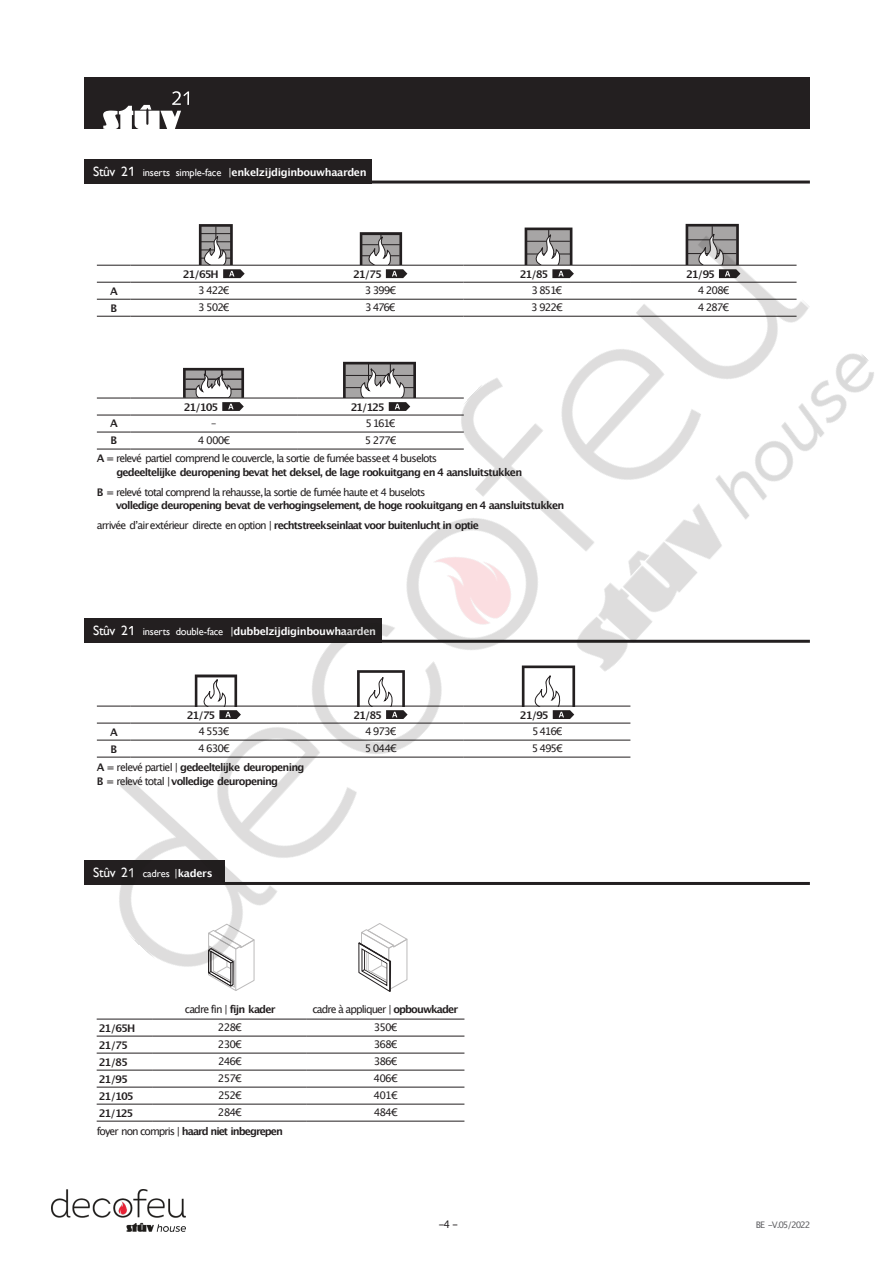
<style>
.page{position:relative;width:894px;height:1263px;background:#fff}
.page>*{position:absolute;margin:0;border:0;box-sizing:border-box;transform-origin:0 0}
.t1{font:700 10.5px/20px "Lucida Grande";letter-spacing:-.075em;color:#231f20}
.t2{font:10.5px/18.1px "Lucida Grande";letter-spacing:-.085em;color:#231f20}
.t3{font:700 10.5px "Lucida Grande";letter-spacing:-.04em;color:#fff}
.t4{font:700 10.5px "Lucida Grande";letter-spacing:-.095em;color:#231f20}
.t5{font:10.5px "Gill Sans";letter-spacing:-.01em;color:#fff}
.t6{font:9px "Lucida Grande";letter-spacing:-.125em;color:#636366}
.s1{font-family:"Gill Sans";font-weight:400;font-size:13.5px}
.s2{font-family:"Gill Sans";font-weight:400}
.s3{font-weight:400}
.s4{font-weight:700}
.s5{font-size:13.5px}
.s6{font-family:"Lucida Grande"}
.s7{font-family:"Lucida Grande";font-weight:700}
</style>
<div class="page">
<div style="left:84px;top:77px;width:725px;height:51px;background:#231f20"></div>
<svg style="left:103px;top:91px;width:86px;height:38px"></svg>
<div style="left:84px;top:159px;width:287px;height:25px;background:#231f20"></div>
<svg style="left:129px;top:167px;width:4px;height:9px"></svg>
<hr style="left:97px;top:1070px;width:56px;height:1px;background:#231f20">
<hr style="left:153px;top:1070px;width:153px;height:1px;background:#231f20">
<hr style="left:306px;top:1070px;width:158px;height:1px;background:#231f20">
<hr style="left:97px;top:1087px;width:56px;height:1px;background:#231f20">
<hr style="left:153px;top:1087px;width:153px;height:1px;background:#231f20">
<hr style="left:306px;top:1087px;width:158px;height:1px;background:#231f20">
<hr style="left:97px;top:1104px;width:56px;height:1px;background:#231f20">
<hr style="left:153px;top:1104px;width:153px;height:1px;background:#231f20">
<hr style="left:306px;top:1104px;width:158px;height:1px;background:#231f20">
<hr style="left:97px;top:1121px;width:56px;height:1px;background:#231f20">
<hr style="left:153px;top:1121px;width:153px;height:1px;background:#231f20">
<hr style="left:306px;top:1121px;width:158px;height:1px;background:#231f20">
<img style="left:84px;top:179px;width:790px;height:875px">
<img style="left:52px;top:1190px;width:134px;height:41px">
<p class="t3" style="left:93px;top:168px;width:275px"><span class="s1">Stûv 2</span> <span class="s2">inserts simple-face</span> <span class="s3">|</span>enkelzĳdiginbouwhaarden</p>
<p class="t1" style="left:183px;top:265px;width:37px">21/65H</p>
<p class="t1" style="left:353px;top:265px;width:30px">21/75</p>
<p class="t1" style="left:519px;top:265px;width:30px">21/85</p>
<p class="t1" style="left:686px;top:265px;width:30px">21/95</p>
<p class="t1" style="left:110px;top:282px;width:9px">A</p>
<p class="t2" style="left:198px;top:282px;width:33px">3 422€</p>
<p class="t2" style="left:365px;top:282px;width:33px">3 399€</p>
<p class="t2" style="left:531px;top:282px;width:32px">3 851€</p>
<p class="t2" style="left:697px;top:282px;width:33px">4 208€</p>
<p class="t1" style="left:110px;top:299px;width:8px">B</p>
<p class="t2" style="left:198px;top:299px;width:33px">3 502€</p>
<p class="t2" style="left:365px;top:299px;width:32px">3 476€</p>
<p class="t2" style="left:531px;top:299px;width:33px">3 922€</p>
<p class="t2" style="left:697px;top:299px;width:33px">4 287€</p>
<p class="t1" style="left:184px;top:398px;width:36px">21/105</p>
<p class="t1" style="left:350px;top:398px;width:36px">21/125</p>
<p class="t1" style="left:110px;top:414px;width:9px">A</p>
<p class="t2" style="left:211px;top:415px;width:7px">–</p>
<p class="t2" style="left:365px;top:415px;width:32px">5 161€</p>
<p class="t1" style="left:110px;top:431px;width:8px">B</p>
<p class="t2" style="left:198px;top:432px;width:34px">4 000€</p>
<p class="t2" style="left:97px;top:432px;width:341px;text-indent:268px">5 277€<br><span class="s4">A</span> = relevé partiel comprend le couvercle, la sortie de fumée basseet 4 buselots</p>
<p class="t1" style="left:97px;top:463px;width:427px;text-indent:19px">gedeeltelijke deuropening bevat het deksel, de lage rookuitgang en 4 aansluitstukken<br>B <span class="s3">= relevé total comprend la rehausse,la sortie de fumée haute et 4 buselots</span></p>
<p class="t1" style="left:97px;top:496px;width:469px;text-indent:19px">volledige deuropening bevat de verhogingselement, de hoge rookuitgang en 4 aansluitstukken <span class="s3">arrivée dʼairextérieur directe en option |</span> rechtstreekseinlaat voor buitenlucht in optie</p>
<p class="t3" style="left:93px;top:627px;width:284px"><span class="s1">Stûv 2</span> <span class="s2">inserts double-face</span> <span class="s3">|</span>dubbelzĳdiginbouwhaarden</p>
<p class="t1" style="left:187px;top:706px;width:30px">21/75</p>
<p class="t1" style="left:353px;top:706px;width:30px">21/85</p>
<p class="t1" style="left:520px;top:706px;width:30px">21/95</p>
<p class="t1" style="left:110px;top:723px;width:9px">A</p>
<p class="t2" style="left:198px;top:723px;width:32px">4 553€</p>
<p class="t2" style="left:365px;top:723px;width:33px">4 973€</p>
<p class="t2" style="left:532px;top:723px;width:32px">5 416€</p>
<p class="t1" style="left:110px;top:740px;width:8px">B</p>
<p class="t2" style="left:198px;top:740px;width:33px">4 630€</p>
<p class="t2" style="left:364px;top:740px;width:34px">5 044€</p>
<p class="t2" style="left:531px;top:740px;width:32px">5 495€</p>
<p class="t1" style="left:97px;top:761px;width:209px;line-height:13.5px">A <span class="s3">= relevé partiel |</span> gedeeltelijke deuropening<br>B <span class="s3">= relevé total |</span>volledige deuropening</p>
<p class="t5" style="left:93px;top:870px;width:121px"><span class="s5">Stûv 2</span> cadres <span class="s6">|</span><span class="s7">kaders</span></p>
<p class="t2" style="left:185px;top:1001px;width:92px">cadre fin | <span class="s4">fijn kader</span></p>
<p class="t2" style="left:312px;top:1001px;width:147px">cadre à appliquer | <span class="s4">opbouwkader</span></p>
<p class="t1" style="left:99px;top:1019px;width:38px">21/65H</p>
<p class="t2" style="left:218px;top:1019px;width:25px">228€</p>
<p class="t2" style="left:374px;top:1019px;width:25px">350€</p>
<p class="t1" style="left:99px;top:1036px;width:31px">21/75</p>
<p class="t2" style="left:218px;top:1036px;width:26px">230€</p>
<p class="t2" style="left:374px;top:1036px;width:25px">368€</p>
<p class="t1" style="left:99px;top:1053px;width:31px">21/85</p>
<p class="t2" style="left:218px;top:1053px;width:25px">246€</p>
<p class="t2" style="left:373px;top:1053px;width:25px">386€</p>
<p class="t1" style="left:99px;top:1070px;width:31px">21/95</p>
<p class="t2" style="left:218px;top:1070px;width:25px">257€</p>
<p class="t2" style="left:373px;top:1070px;width:26px">406€</p>
<p class="t1" style="left:99px;top:1087px;width:36px">21/105</p>
<p class="t2" style="left:218px;top:1087px;width:25px">252€</p>
<p class="t2" style="left:373px;top:1087px;width:26px">401€</p>
<p class="t1" style="left:99px;top:1104px;width:36px">21/125</p>
<p class="t2" style="left:218px;top:1104px;width:25px">284€</p>
<p class="t2" style="left:373px;top:1104px;width:25px">484€</p>
<p class="t4" style="left:97px;top:1127px;width:188px"><span class="s3">foyer non compris |</span> haard niet inbegrepen</p>
<p class="t2" style="left:438px;top:1216px;width:21px">-4 -</p>
<p class="t6" style="left:755px;top:1221px;width:56px">BE -V.05/2022</p>
</div>
